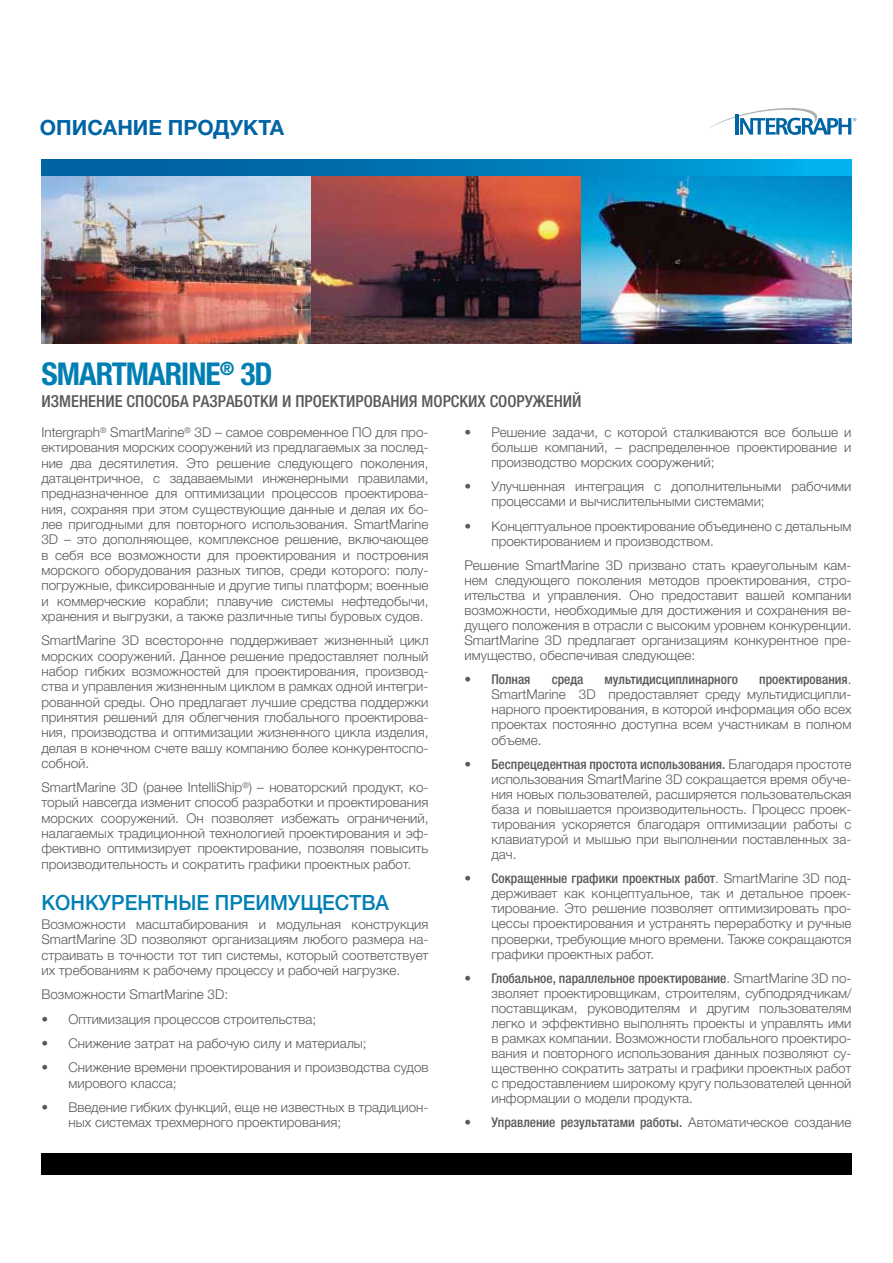
<style>
.page{position:relative;width:893px;height:1263px;background:#fff}
.page>*{position:absolute;margin:0;border:0;box-sizing:border-box;transform-origin:0 0}
.t1{font:700 condensed 31.5px "Helvetica Neue LT Std";letter-spacing:-.03em;color:#007fb3}
.t2{font:500 21px "Helvetica Neue LTW1 G";color:#007fb3;scale:.96 1}
.t3{font:700 21px "Helvetica Neue LTW1 G";color:#0065a4}
.t4{font:500 condensed 16.5px "Helvetica Neue LTW1 G";color:#58595b}
.t5{font:300 13.5px/15.1px "Helvetica Neue LTW1 G";color:#58595b;text-align:justify}
.t6{font:500 condensed 13.5px "Helvetica Neue LTW1 G";color:#58595b}
.s1{font-weight:500;font-stretch:condensed}
.s2{font-weight:300;font-stretch:normal}
</style>
<div class="page">
<div style="left:41px;top:1153px;width:810px;height:21px;background:#000"></div>
<svg style="left:709px;top:108px;width:147px;height:27px"></svg>
<img style="left:41px;top:176px;width:540px;height:167px">
<img style="left:581px;top:176px;width:270px;height:167px">
<svg style="left:41px;top:159px;width:810px;height:17px;background:#007dbb"></svg>
<h2 class="t3" style="left:40px;top:114px;width:246px">ОПИСАНИЕ ПРОДУКТА</h2>
<h1 class="t1" style="left:41px;top:355px;width:233px">SMARTMARINE<sup>®</sup> 3D</h1>
<p class="t4" style="left:41px;top:391px;width:542px">ИЗМЕНЕНИЕ СПОСОБА РАЗРАБОТКИ И ПРОЕКТИРОВАНИЯ МОРСКИХ СООРУЖЕНИЙ</p>
<p class="t5" style="left:41px;top:425px;width:389px">Intergraph<sup>®</sup> SmartMarine<sup>®</sup> 3D – самое современное ПО для про&shy;ектирования морских сооружений из предлагаемых за послед&shy;ние два десятилетия. Это решение следующего поколения, датацентричное, с задаваемыми инженерными правилами, предназначенное для оптимизации процессов проектирова&shy;ния, сохраняя при этом существующие данные и делая их бо&shy;лее пригодными для повторного использования. SmartMarine 3D – это дополняющее, комплексное решение, включающее в себя все возможности для проектирования и построения морского оборудования разных типов, среди которого: полу&shy;погружные, фиксированные и другие типы платформ; военные и коммерческие корабли; плавучие системы нефтедобычи, хранения и выгрузки, а также различные типы буровых судов.</p>
<p class="t5" style="left:41px;top:633px;width:389px">SmartMarine 3D всесторонне поддерживает жизненный цикл морских сооружений. Данное решение предоставляет полный набор гибких возможностей для проектирования, производ&shy;ства и управления жизненным циклом в рамках одной интегри&shy;рованной среды. Оно предлагает лучшие средства поддержки принятия решений для облегчения глобального проектирова&shy;ния, производства и оптимизации жизненного цикла изделия, делая в конечном счете вашу компанию более конкурентоспо&shy;собной.</p>
<p class="t5" style="left:41px;top:780px;width:389px">SmartMarine 3D (ранее IntelliShip<sup>®</sup>) – новаторский продукт, ко&shy;торый навсегда изменит способ разработки и проектирования морских сооружений. Он позволяет избежать ограничений, налагаемых традиционной технологией проектирования и эф&shy;фективно оптимизирует проектирование, позволяя повысить производительность и сократить графики проектных работ.</p>
<h2 class="t2" style="left:41px;top:889px;width:364px">КОНКУРЕНТНЫЕ ПРЕИМУЩЕСТВА</h2>
<p class="t5" style="left:41px;top:916px;width:389px">Возможности масштабирования и модульная конструкция SmartMarine 3D позволяют организациям любого размера на&shy;страивать в точности тот тип системы, который соответствует их требованиям к рабочему процессу и рабочей нагрузке.</p>
<p class="t5" style="left:41px;top:987px;width:188px">Возможности SmartMarine 3D:</p>
<p class="t5" style="left:41px;top:1011px;width:276px">• Оптимизация процессов строительства;</p>
<p class="t5" style="left:41px;top:1035px;width:327px">• Снижение затрат на рабочую силу и материалы;</p>
<p class="t5" style="left:68px;top:1060px;width:362px;text-indent:-27px">• Снижение времени проектирования и производства судов мирового класса;</p>
<p class="t5" style="left:68px;top:1099px;width:362px;text-indent:-27px">• Введение гибких функций, еще не известных в традицион&shy;ных системах трехмерного проектирования;</p>
<p class="t5" style="left:491px;top:425px;width:362px;text-indent:-27px">• Решение задачи, с которой сталкиваются все больше и больше компаний, – распределенное проектирование и производство морских сооружений;</p>
<p class="t5" style="left:491px;top:479px;width:362px;text-indent:-27px">• Улучшенная интеграция с дополнительными рабочими процессами и вычислительными системами;</p>
<p class="t5" style="left:491px;top:518px;width:362px;text-indent:-27px">• Концептуальное проектирование объединено с детальным проектированием и производством.</p>
<p class="t5" style="left:464px;top:557px;width:389px">Решение SmartMarine 3D призвано стать краеугольным кам&shy;нем следующего поколения методов проектирования, стро&shy;ительства и управления. Оно предоставит вашей компании возможности, необходимые для достижения и сохранения ве&shy;дущего положения в отрасли с высоким уровнем конкуренции.<br>SmartMarine 3D предлагает организациям конкурентное пре&shy;имущество, обеспечивая следующее:</p>
<p class="t6" style="left:464px;top:671px;width:68px">• Полная</p>
<p class="t6" style="left:552px;top:671px;width:33px">среда</p>
<p class="t6" style="left:605px;top:671px;width:135px">мультидисциплинарного</p>
<p class="t5" style="left:491px;top:672px;width:362px;text-indent:268px"><span class="s1">проектирования</span>.<br>SmartMarine 3D предоставляет среду мультидисципли&shy;нарного проектирования, в которой информация обо всех проектах постоянно доступна всем участникам в полном объеме.</p>
<p class="t5" style="left:491px;top:756px;width:362px;text-indent:-27px"><span class="s1">• Беспрецедентная простота использования.</span> Благодаря простоте использования SmartMarine 3D сокращается время обуче&shy;ния новых пользователей, расширяется пользовательская база и повышается производительность. Процесс проек&shy;тирования ускоряется благодаря оптимизации работы с клавиатурой и мышью при выполнении поставленных за&shy;дач.</p>
<p class="t5" style="left:491px;top:871px;width:362px;text-indent:-27px"><span class="s1">• Сокращенные графики проектных работ</span>. SmartMarine 3D под&shy;держивает как концептуальное, так и детальное проек&shy;тирование. Это решение позволяет оптимизировать про&shy;цессы проектирования и устранять переработку и ручные проверки, требующие много времени. Также сокращаются графики проектных работ.</p>
<p class="t5" style="left:491px;top:970px;width:362px;text-indent:-27px"><span class="s1">• Глобальное, параллельное проектирование</span>. SmartMarine 3D по&shy;зволяет проектировщикам, строителям, субподрядчикам/ поставщикам, руководителям и другим пользователям легко и эффективно выполнять проекты и управлять ими в рамках компании. Возможности глобального проектиро&shy;вания и повторного использования данных позволяют су&shy;щественно сократить затраты и графики проектных работ с предоставлением широкому кругу пользователей ценной информации о модели продукта.</p>
<p class="t6" style="left:464px;top:1114px;width:389px">• Управление результатами работы. <span class="s2">Автоматическое создание</span></p>
</div>
